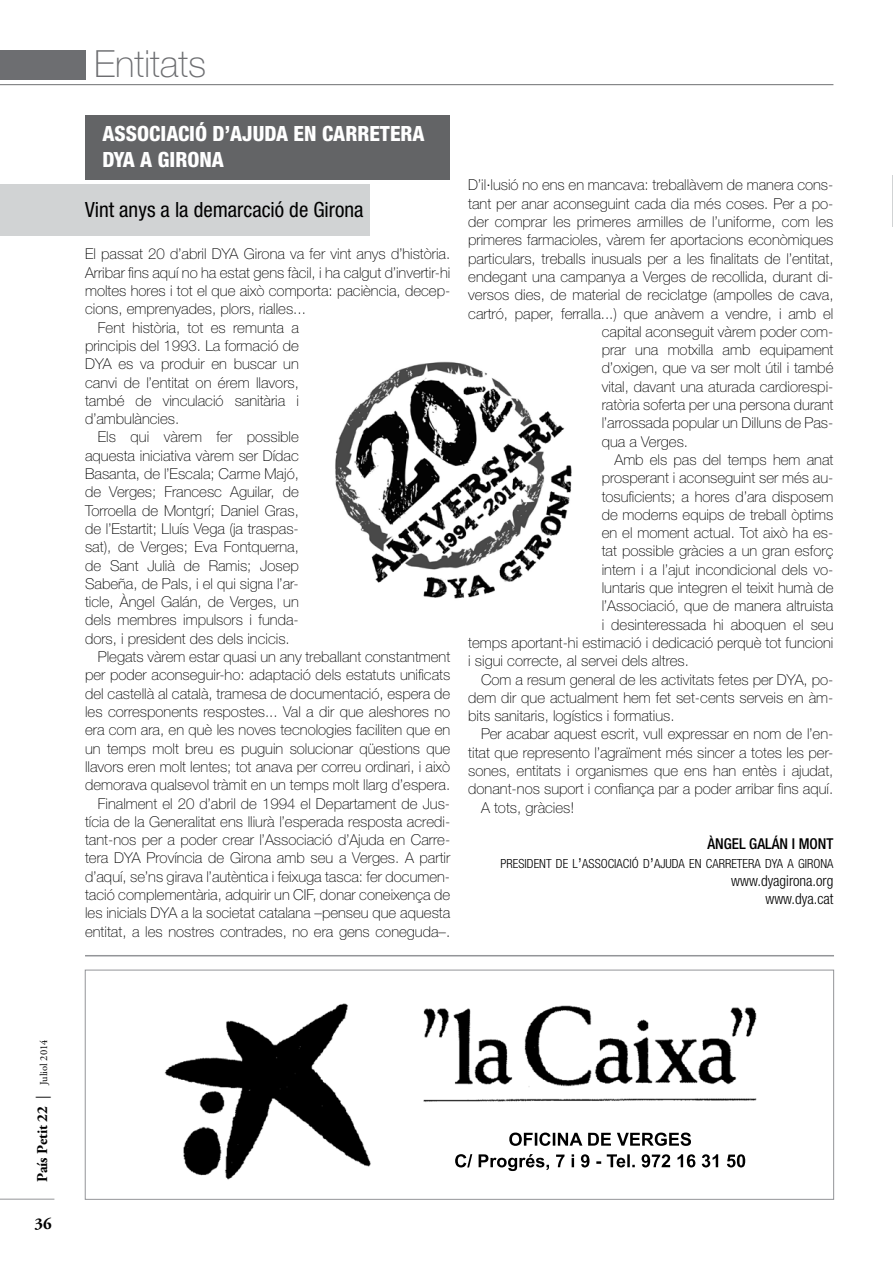
<style>
.page{position:relative;width:893px;height:1263px;background:#fff}
.page>*{position:absolute;margin:0;border:0;box-sizing:border-box;transform-origin:0 0}
.t1{font:100 37.5px "Helvetica Neue LT Std";color:#6d6e71}
.t2{font:800 condensed 21px/25.5px "Helvetica Neue LT Std";color:#fff}
.t3{font:condensed 21px "Helvetica Neue LT Std";color:#000}
.t4{font:700 16.5px "Adobe Garamond Pro";color:#000}
.t5{font:100 15px "Helvetica Neue LT Std";color:#000}
.t6{font:300 condensed 15px/18.3px "Helvetica Neue LT Std";color:#000;text-align:right}
.t7{font:700 15px "Adobe Garamond Pro";color:#000}
.t8{font:500 condensed 15px "Helvetica Neue LT Std";color:#000}
.t9{font:300 condensed 12.6px "Helvetica Neue LT Std";color:#000}
.s1{font-size:18px}
.s2{font-weight:400}
.s3{font-weight:400;font-size:10.5px}
</style>
<div class="page">
<hr style="left:0;top:84px;width:833px;height:1px;background:#6d6e71">
<hr style="left:0;top:1199px;width:54px;height:1px;background:#939598">
<div style="left:0;top:50px;width:85px;height:30px;background:#6d6e71"></div>
<div style="left:85px;top:115px;width:365px;height:65px;background:#636466"></div>
<div style="left:0;top:184px;width:370px;height:52px;background:#d1d3d4"></div>
<img style="left:335px;top:361px;width:237px;height:238px">
<img style="left:164px;top:1003px;width:593px;height:177px">
<div style="left:85px;top:970px;width:749px;height:229px;border:1px solid #939598"></div>
<svg style="left:455px;top:1154px;width:290px;height:17px"></svg>
<svg style="left:509px;top:1132px;width:182px;height:14px"></svg>
<hr style="left:85px;top:955px;width:749px;height:1px;background:#939598">
<hr style="left:892px;top:175px;width:1px;height:52px;background:#d1d3d4">
<h1 class="t1" style="left:94px;top:42px;width:114px">Entitats</h1>
<h2 class="t2" style="left:103px;top:121px;width:324px">ASSOCIACIÓ D’AJUDA EN CARRETERA<br>DYA A GIRONA</h2>
<h2 class="t3" style="left:85px;top:197px;width:280px">Vint anys a la demarcació de Girona</h2>
<p class="t5" style="left:85px;top:245px;width:367px">El passat 20 d’abril DYA Girona va fer vint anys d’història.</p>
<p class="t5" style="left:85px;top:264px;width:367px">Arribar fins aquí no ha estat gens fàcil, i ha calgut d’invertir-hi</p>
<p class="t5" style="left:85px;top:282px;width:367px">moltes hores i tot el que això comporta: paciència, decep-</p>
<p class="t5" style="left:85px;top:300px;width:222px">cions, emprenyades, plors, rialles...</p>
<p class="t5" style="left:98px;top:319px;width:202px">Fent història, tot es remunta a</p>
<p class="t5" style="left:85px;top:337px;width:215px">principis del 1993. La formació de</p>
<p class="t5" style="left:85px;top:355px;width:215px">DYA es va produir en buscar un</p>
<p class="t5" style="left:85px;top:374px;width:215px">canvi de l’entitat on érem llavors,</p>
<p class="t5" style="left:85px;top:392px;width:215px">també de vinculació sanitària i</p>
<p class="t5" style="left:85px;top:410px;width:96px">d’ambulàncies.</p>
<p class="t5" style="left:98px;top:428px;width:203px">Els qui vàrem fer possible</p>
<p class="t5" style="left:85px;top:447px;width:215px">aquesta iniciativa vàrem ser Dídac</p>
<p class="t5" style="left:85px;top:465px;width:215px">Basanta, de l’Escala; Carme Majó,</p>
<p class="t5" style="left:85px;top:483px;width:215px">de Verges; Francesc Aguilar, de</p>
<p class="t5" style="left:85px;top:502px;width:215px">Torroella de Montgrí; Daniel Gras,</p>
<p class="t5" style="left:85px;top:520px;width:215px">de l’Estartit; Lluís Vega (ja traspas-</p>
<p class="t5" style="left:85px;top:538px;width:215px">sat), de Verges; Eva Fontquerna,</p>
<p class="t5" style="left:85px;top:557px;width:215px">de Sant Julià de Ramis; Josep</p>
<p class="t5" style="left:85px;top:575px;width:215px">Sabeña, de Pals, i el qui signa l’ar-</p>
<p class="t5" style="left:85px;top:593px;width:215px">ticle, Àngel Galán, de Verges, un</p>
<p class="t5" style="left:85px;top:611px;width:215px">dels membres impulsors i funda-</p>
<p class="t5" style="left:85px;top:630px;width:206px">dors, i president des dels incicis.</p>
<p class="t5" style="left:98px;top:648px;width:354px">Plegats vàrem estar quasi un any treballant constantment</p>
<p class="t5" style="left:85px;top:666px;width:367px">per poder aconseguir-ho: adaptació dels estatuts unificats</p>
<p class="t5" style="left:85px;top:685px;width:367px">del castellà al català, tramesa de documentació, espera de</p>
<p class="t5" style="left:85px;top:703px;width:367px">les corresponents respostes... Val a dir que aleshores no</p>
<p class="t5" style="left:85px;top:721px;width:367px">era com ara, en què les noves tecnologies faciliten que en</p>
<p class="t5" style="left:85px;top:740px;width:367px">un temps molt breu es puguin solucionar qüestions que</p>
<p class="t5" style="left:85px;top:758px;width:367px">llavors eren molt lentes; tot anava per correu ordinari, i això</p>
<p class="t5" style="left:85px;top:776px;width:367px">demorava qualsevol tràmit en un temps molt llarg d’espera.</p>
<p class="t5" style="left:98px;top:794px;width:354px">Finalment el 20 d’abril de 1994 el Departament de Jus-</p>
<p class="t5" style="left:85px;top:813px;width:367px">tícia de la Generalitat ens lliurà l’esperada resposta acredi-</p>
<p class="t5" style="left:85px;top:831px;width:367px">tant-nos per a poder crear l’Associació d’Ajuda en Carre-</p>
<p class="t5" style="left:85px;top:849px;width:367px">tera DYA Província de Girona amb seu a Verges. A partir</p>
<p class="t5" style="left:85px;top:868px;width:367px">d’aquí, se’ns girava l’autèntica i feixuga tasca: fer documen-</p>
<p class="t5" style="left:85px;top:886px;width:367px">tació complementària, adquirir un CIF, donar coneixença de</p>
<p class="t5" style="left:85px;top:904px;width:367px">les inicials DYA a la societat catalana –penseu que aquesta</p>
<p class="t5" style="left:85px;top:923px;width:367px">entitat, a les nostres contrades, no era gens coneguda–.</p>
<p class="t5" style="left:468px;top:176px;width:367px">D’il·lusió no ens en mancava: treballàvem de manera cons-</p>
<p class="t5" style="left:468px;top:195px;width:367px">tant per anar aconseguint cada dia més coses. Per a po-</p>
<p class="t5" style="left:468px;top:213px;width:367px">der comprar les primeres armilles de l’uniforme, com les</p>
<p class="t5" style="left:468px;top:231px;width:367px">primeres farmacioles, vàrem fer aportacions econòmiques</p>
<p class="t5" style="left:468px;top:250px;width:367px">particulars, treballs inusuals per a les finalitats de l’entitat,</p>
<p class="t5" style="left:468px;top:268px;width:367px">endegant una campanya a Verges de recollida, durant di-</p>
<p class="t5" style="left:468px;top:286px;width:367px">versos dies, de material de reciclatge (ampolles de cava,</p>
<p class="t5" style="left:468px;top:305px;width:367px">cartró, paper, ferralla...) que anàvem a vendre, i amb el</p>
<p class="t5" style="left:602px;top:323px;width:233px">capital aconseguit vàrem poder com-</p>
<p class="t5" style="left:602px;top:341px;width:233px">prar una motxilla amb equipament</p>
<p class="t5" style="left:602px;top:359px;width:233px">d’oxigen, que va ser molt útil i també</p>
<p class="t5" style="left:602px;top:378px;width:233px">vital, davant una aturada cardiorespi-</p>
<p class="t5" style="left:602px;top:396px;width:233px">ratòria soferta per una persona durant</p>
<p class="t5" style="left:602px;top:414px;width:233px">l’arrossada popular un Dilluns de Pas-</p>
<p class="t5" style="left:602px;top:433px;width:88px">qua a Verges.</p>
<p class="t5" style="left:614px;top:451px;width:220px">Amb els pas del temps hem anat</p>
<p class="t5" style="left:602px;top:469px;width:233px">prosperant i aconseguint ser més au-</p>
<p class="t5" style="left:602px;top:488px;width:233px">tosuficients; a hores d’ara disposem</p>
<p class="t5" style="left:602px;top:506px;width:233px">de moderns equips de treball òptims</p>
<p class="t5" style="left:602px;top:524px;width:233px">en el moment actual. Tot això ha es-</p>
<p class="t5" style="left:602px;top:542px;width:233px">tat possible gràcies a un gran esforç</p>
<p class="t5" style="left:602px;top:561px;width:233px">intern i a l’ajut incondicional dels vo-</p>
<p class="t5" style="left:602px;top:579px;width:233px">luntaris que integren el teixit humà de</p>
<p class="t5" style="left:602px;top:597px;width:233px">l’Associació, que de manera altruista</p>
<p class="t5" style="left:602px;top:616px;width:233px">i desinteressada hi aboquen el seu</p>
<p class="t5" style="left:468px;top:634px;width:367px">temps aportant-hi estimació i dedicació perquè tot funcioni</p>
<p class="t5" style="left:468px;top:652px;width:222px">i sigui correcte, al servei dels altres.</p>
<p class="t5" style="left:481px;top:671px;width:354px">Com a resum general de les activitats fetes per DYA, po-</p>
<p class="t5" style="left:468px;top:689px;width:367px">dem dir que actualment hem fet set-cents serveis en àm-</p>
<p class="t5" style="left:468px;top:707px;width:208px">bits sanitaris, logístics i formatius.</p>
<p class="t5" style="left:481px;top:725px;width:354px">Per acabar aquest escrit, vull expressar en nom de l’en-</p>
<p class="t5" style="left:468px;top:744px;width:367px">titat que represento l’agraïment més sincer a totes les per-</p>
<p class="t5" style="left:468px;top:762px;width:367px">sones, entitats i organismes que ens han entès i ajudat,</p>
<p class="t5" style="left:468px;top:780px;width:366px">donant-nos suport i confiança par a poder arribar fins aquí.</p>
<p class="t5" style="left:481px;top:799px;width:95px">A tots, gràcies!</p>
<p class="t8" style="left:707px;top:835px;width:128px">ÀNGEL GALÁN I MONT</p>
<p class="t9" style="left:501px;top:856px;width:334px">PRESIDENT DE L<span class="s1">’</span>ASSOCIACIÓ D<span class="s1">’</span>AJUDA EN CARRETERA DYA A GIRONA</p>
<p class="t6" style="left:731px;top:871px;width:104px">www.dyagirona.org www.dya.cat</p>
<p class="t7" style="left:34px;top:1182px;width:144px;rotate:-90deg">País Petit 22 <span class="s2">|</span> <span class="s3">Juliol 2014</span></p>
<p class="t4" style="left:35px;top:1214px;width:19px">36</p>
</div>
